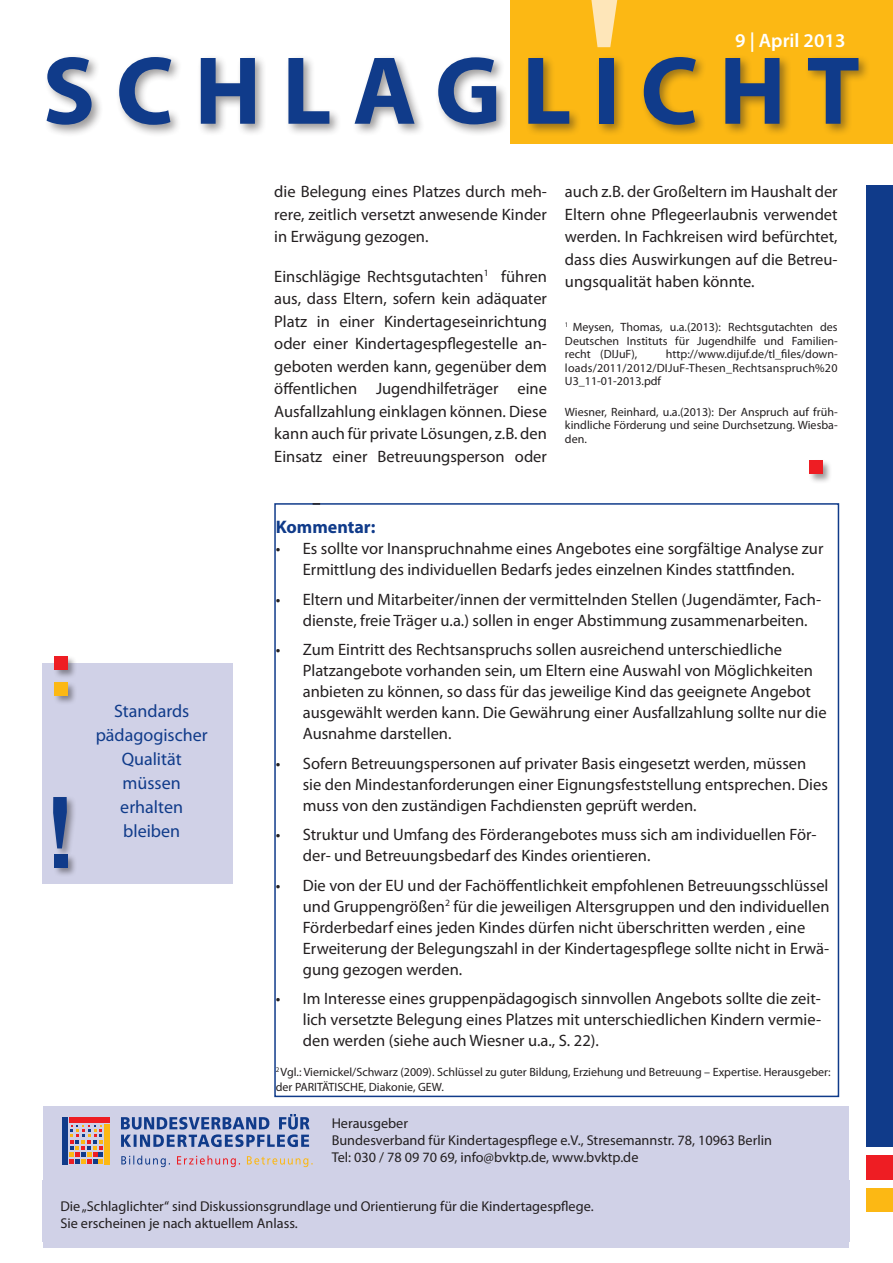
<style>
.page{position:relative;width:893px;height:1263px;background:#fff}
.page>*{position:absolute;margin:0;border:0;box-sizing:border-box;transform-origin:0 0}
.t1{font:700 97.5px "Myriad Pro";letter-spacing:.21em;color:#103b8a}
.t2{font:600 19.5px "Myriad Pro";color:#fff}
.t3{font:700 18.15px "Myriad Pro";color:#103b8a}
.t4{font:18px/24px "Myriad Pro";color:#103b8a;text-align:center}
.t5{font:16.5px/21px "Myriad Pro";color:#231f20}
.t6{font:14.25px "Myriad Pro";color:#231f20}
.t7{font:12px/13.5px "Myriad Pro";color:#231f20;text-align:justify}
</style>
<div class="page">
<div style="left:867px;top:185px;width:26px;height:961px;background:#103b8a"></div>
<div style="left:43px;top:1107px;width:806px;height:141px;background:#d0d1e7"></div>
<div style="left:510px;top:0;width:383px;height:144px;background:#fcb814"></div>
<div style="left:43px;top:1180px;width:807px;height:62px;background:#d0d1e7"></div>
<div style="left:867px;top:1155px;width:26px;height:24px;background:#ee1d23"></div>
<div style="left:867px;top:1188px;width:26px;height:24px;background:#fcb814"></div>
<div style="left:104px;top:1124px;width:6px;height:40px;background:#fcb814"></div>
<div style="left:63px;top:1117px;width:5px;height:47px;background:#103b8a"></div>
<div style="left:69px;top:1117px;width:41px;height:6px;background:#ee1d23"></div>
<svg style="left:69px;top:1125px;width:34px;height:39px"></svg>
<svg style="left:177px;top:1155px;width:63px;height:12px"></svg>
<svg style="left:247px;top:1156px;width:66px;height:11px"></svg>
<svg style="left:121px;top:1155px;width:49px;height:12px"></svg>
<svg style="left:121px;top:1114px;width:189px;height:33px"></svg>
<svg style="left:591px;top:0;width:26px;height:47px"></svg>
<div style="left:808px;top:459px;width:24px;height:25px;background:#231f20;opacity:.45"></div>
<div style="left:809px;top:460px;width:13px;height:14px;background:#ee1d23"></div>
<div style="left:44px;top:53px;width:827px;height:84px;background:#231f20;opacity:.45"></div>
<div style="left:42px;top:663px;width:191px;height:221px;background:#d0d1e7"></div>
<div style="left:53px;top:655px;width:25px;height:25px;background:#231f20;opacity:.45"></div>
<div style="left:54px;top:656px;width:14px;height:14px;background:#ee1d23"></div>
<div style="left:53px;top:681px;width:25px;height:25px;background:#231f20;opacity:.45"></div>
<div style="left:54px;top:682px;width:14px;height:14px;background:#fcb814"></div>
<div style="left:53px;top:853px;width:25px;height:24px;background:#231f20;opacity:.45"></div>
<div style="left:54px;top:854px;width:14px;height:13px;background:#103b8a"></div>
<div style="left:51px;top:795px;width:26px;height:64px;background:#231f20;opacity:.45"></div>
<svg style="left:53px;top:797px;width:14px;height:51px"></svg>
<div style="left:274px;top:503px;width:565px;height:594px;border:2px solid #103b8a"></div>
<svg style="left:313px;top:503px;width:7px;height:2px"></svg>
<p class="t2" style="left:735px;top:28px;width:112px">9 | April 2013</p>
<p class="t1" style="left:43px;top:27px;width:819px">SCHLAGLICHT</p>
<p class="t4" style="left:96px;top:699px;width:113px">Standards pädagogischer<br>Qualität müssen erhalten bleiben</p>
<p class="t5" style="left:274px;top:180px;width:274px;line-height:22.5px;text-align:justify">die Belegung eines Platzes durch meh&shy;rere, zeitlich versetzt anwesende Kinder in Erwägung gezogen.</p>
<p class="t5" style="left:274px;top:265px;width:274px;line-height:22.5px;text-align:justify">Einschlägige Rechtsgutachten<sup>1</sup> führen aus, dass Eltern, sofern kein adäquater Platz in einer Kindertageseinrichtung oder einer Kindertagespflegestelle an&shy;geboten werden kann, gegenüber dem öffentlichen Jugendhilfeträger eine Ausfallzahlung einklagen können. Diese kann auch für private Lösungen, z.B. den Einsatz einer Betreuungsperson oder</p>
<p class="t5" style="left:565px;top:180px;width:274px;line-height:22.5px;text-align:justify">auch z.B. der Großeltern im Haushalt der Eltern ohne Pflegeerlaubnis verwendet werden. In Fachkreisen wird befürchtet, dass dies Auswirkungen auf die Betreu&shy;ungsqualität haben könnte.</p>
<p class="t7" style="left:565px;top:320px;width:274px"><sup>1</sup> Meysen, Thomas, u.a.(2013): Rechtsgutachten des Deutschen Instituts für Jugendhilfe und Familien&shy;recht (DIJuF),</p>
<p class="t7" style="left:565px;top:347px;width:274px;text-indent:101px">http://www.dijuf.de/tl_files/down&shy;loads/2011/2012/DIJuF-Thesen_Rechtsanspruch%20<br>U3_11-01-2013.pdf</p>
<p class="t7" style="left:565px;top:405px;width:274px">Wiesner, Reinhard, u.a.(2013): Der Anspruch auf früh&shy;kindliche Förderung und seine Durchsetzung. Wiesba&shy;den.</p>
<p class="t3" style="left:276px;top:515px;width:101px">Kommentar:</p>
<p class="t5" style="left:276px;top:538px;width:549px;text-align:center">• Es sollte vor Inanspruchnahme eines Angebotes eine sorgfältige Analyse zur<br>Ermittlung des individuellen Bedarfs jedes einzelnen Kindes stattfinden.</p>
<p class="t5" style="left:303px;top:588px;width:520px;text-indent:-27px">• Eltern und Mitarbeiter/innen der vermittelnden Stellen (Jugendämter, Fach&shy;dienste, freie Träger u.a.) sollen in enger Abstimmung zusammenarbeiten.</p>
<p class="t5" style="left:303px;top:639px;width:525px;text-indent:-27px">• Zum Eintritt des Rechtsanspruchs sollen ausreichend unterschiedliche Platzangebote vorhanden sein, um Eltern eine Auswahl von Möglichkeiten anbieten zu können, so dass für das jeweilige Kind das geeignete Angebot ausgewählt werden kann. Die Gewährung einer Ausfallzahlung sollte nur die Ausnahme darstellen.</p>
<p class="t5" style="left:303px;top:752px;width:527px;text-indent:-27px">• Sofern Betreuungspersonen auf privater Basis eingesetzt werden, müssen sie den Mindestanforderungen einer Eignungsfeststellung entsprechen. Dies muss von den zuständigen Fachdiensten geprüft werden.</p>
<p class="t5" style="left:303px;top:824px;width:515px;text-indent:-27px">• Struktur und Umfang des Förderangebotes muss sich am individuellen För&shy;der- und Betreuungsbedarf des Kindes orientieren.</p>
<p class="t5" style="left:303px;top:874px;width:528px;text-indent:-27px">• Die von der EU und der Fachöffentlichkeit empfohlenen Betreuungsschlüssel und Gruppengrößen<sup>2</sup> für die jeweiligen Altersgruppen und den individuellen Förderbedarf eines jeden Kindes dürfen nicht überschritten werden , eine Erweiterung der Belegungszahl in der Kindertagespflege sollte nicht in Erwä&shy;gung gezogen werden.</p>
<p class="t5" style="left:303px;top:988px;width:520px;text-align:justify;text-indent:-27px">• Im Interesse eines gruppenpädagogisch sinnvollen Angebots sollte die zeit&shy;lich versetzte Belegung eines Platzes mit unterschiedlichen Kindern vermie&shy;den werden (siehe auch Wiesner u.a., S. 22).</p>
<p class="t7" style="left:276px;top:1064px;width:556px;line-height:15px"><sup>2</sup> Vgl.: Viernickel/Schwarz (2009). Schlüssel zu guter Bildung, Erziehung und Betreuung – Expertise. Herausgeber: der PARITÄTISCHE, Diakonie, GEW.</p>
<p class="t6" style="left:332px;top:1114px;width:78px">Herausgeber</p>
<p class="t6" style="left:332px;top:1131px;width:442px">Bundesverband für Kindertagespflege e.V., Stresemannstr. 78, 10963 Berlin</p>
<p class="t6" style="left:332px;top:1148px;width:308px">Tel: 030 / 78 09 70 69, info@bvktp.de, www.bvktp.de</p>
<p class="t6" style="left:60px;top:1197px;width:535px">Die „Schlaglichter“ sind Diskussionsgrundlage und Orientierung für die Kindertagespflege.</p>
<p class="t6" style="left:60px;top:1214px;width:239px">Sie erscheinen je nach aktuellem Anlass.</p>
</div>
